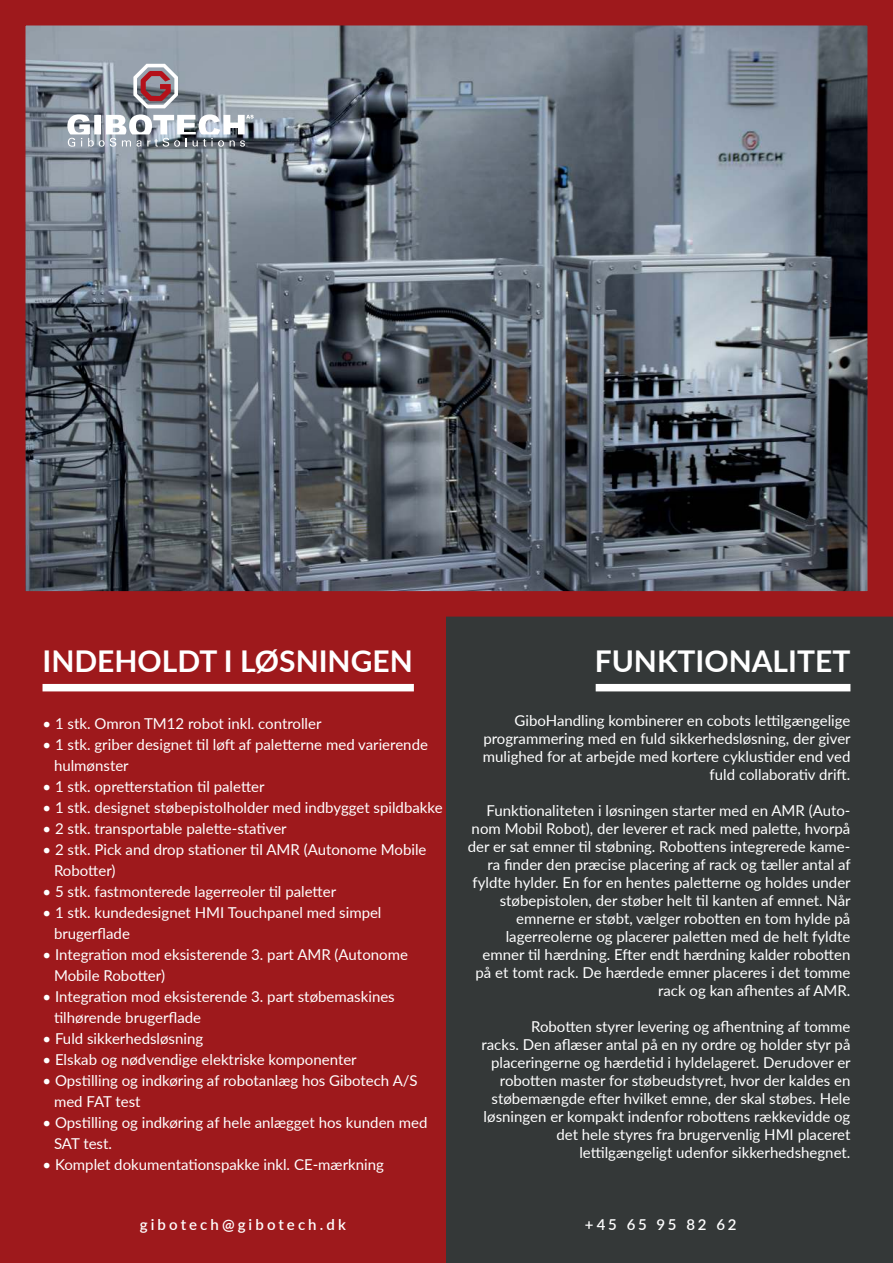
<style>
.page{position:relative;width:893px;height:1263px;background:#fff}
.page>*{position:absolute;margin:0;border:0;box-sizing:border-box;transform-origin:0 0}
.t1{font:700 30px "Lato";color:#fff}
.t2{font:15px/18px "Lato";color:#fff}
.t3{font:600 15px "Lato";letter-spacing:.2em;color:#fff}
</style>
<div class="page">
<div style="left:0;top:602px;width:446px;height:661px;background:#9e191c"></div>
<div style="left:446px;top:602px;width:447px;height:661px;background:#343838"></div>
<div style="left:596px;top:684px;width:254px;height:7px;background:#fff"></div>
<img style="left:27px;top:27px;width:839px;height:563px">
<div style="left:0;top:0;width:893px;height:617px;border:26px solid #9e191c"></div>
<svg style="left:133px;top:64px;width:45px;height:44px"></svg>
<svg style="left:67px;top:114px;width:187px;height:33px"></svg>
<div style="left:43px;top:684px;width:371px;height:7px;background:#fff"></div>
<h1 class="t1" style="left:43px;top:649px;width:372px">INDEHOLDT I LØSNINGEN</h1>
<p class="t2" style="left:43px;top:714px;width:281px">• 1 stk. Omron TM12 robot inkl. controller</p>
<p class="t2" style="left:54px;top:733px;width:375px;line-height:21px;text-indent:-12px">• 1 stk. griber designet til løft af paletterne med varierende hulmønster</p>
<p class="t2" style="left:43px;top:777px;width:224px">• 1 stk. opretterstation til paletter</p>
<p class="t2" style="left:43px;top:798px;width:402px">• 1 stk. designet støbepistolholder med indbygget spildbakke</p>
<p class="t2" style="left:43px;top:819px;width:246px">• 2 stk. transportable palette-stativer</p>
<p class="t2" style="left:54px;top:838px;width:374px;line-height:21px;text-indent:-12px">• 2 stk. Pick and drop stationer til AMR (Autonome Mobile<br>Robotter)</p>
<p class="t2" style="left:43px;top:882px;width:295px">• 5 stk. fastmonterede lagerreoler til paletter</p>
<p class="t2" style="left:54px;top:901px;width:329px;line-height:21px;text-indent:-12px">• 1 stk. kundedesignet HMI Touchpanel med simpel brugerflade</p>
<p class="t2" style="left:54px;top:943px;width:355px;line-height:21px;text-indent:-12px">• Integration mod eksisterende 3. part AMR (Autonome<br>Mobile Robotter)</p>
<p class="t2" style="left:54px;top:985px;width:342px;line-height:21px;text-indent:-12px">• Integration mod eksisterende 3. part støbemaskines tilhørende brugerflade</p>
<p class="t2" style="left:43px;top:1029px;width:162px">• Fuld sikkerhedsløsning</p>
<p class="t2" style="left:43px;top:1050px;width:316px">• Elskab og nødvendige elektriske komponenter</p>
<p class="t2" style="left:54px;top:1069px;width:365px;line-height:21px;text-indent:-12px">• Opstilling og indkøring af robotanlæg hos Gibotech A/S med FAT test</p>
<p class="t2" style="left:54px;top:1111px;width:375px;line-height:21px;text-indent:-12px">• Opstilling og indkøring af hele anlægget hos kunden med<br>SAT test.</p>
<p class="t2" style="left:43px;top:1155px;width:343px">• Komplet dokumentationspakke inkl. CE-mærkning</p>
<h1 class="t1" style="left:595px;top:649px;width:257px">FUNKTIONALITET</h1>
<p class="t2" style="left:483px;top:711px;width:369px;text-align:right">GiboHandling kombinerer en cobots lettilgængelige programmering med en fuld sikkerhedsløsning, der giver mulighed for at arbejde med kortere cyklustider end ved fuld collaborativ drift.</p>
<p class="t2" style="left:468px;top:801px;width:385px;text-align:right">Funktionaliteten i løsningen starter med en AMR (Auto&shy;nom Mobil Robot), der leverer et rack med palette, hvorpå der er sat emner til støbning. Robottens integrerede kame&shy;ra finder den præcise placering af rack og tæller antal af fyldte hylder. En for en hentes paletterne og holdes under støbepistolen, der støber helt til kanten af emnet. Når emnerne er støbt, vælger robotten en tom hylde på lagerreolerne og placerer paletten med de helt fyldte emner til hærdning. Efter endt hærdning kalder robotten på et tomt rack. De hærdede emner placeres i det tomme rack og kan afhentes af AMR.</p>
<p class="t2" style="left:481px;top:1017px;width:371px;text-align:right">Robotten styrer levering og afhentning af tomme<br>racks. Den aflæser antal på en ny ordre og holder styr på placeringerne og hærdetid i hyldelageret. Derudover er robotten master for støbeudstyret, hvor der kaldes en støbemængde efter hvilket emne, der skal støbes. Hele løsningen er kompakt indenfor robottens rækkevidde og det hele styres fra brugervenlig HMI placeret lettilgængeligt udenfor sikkerhedshegnet.</p>
<p class="t3" style="left:140px;top:1219px;width:207px">gibotech@gibotech.dk</p>
<p class="t3" style="left:585px;top:1219px;width:153px">+45 65 95 82 62</p>
</div>
